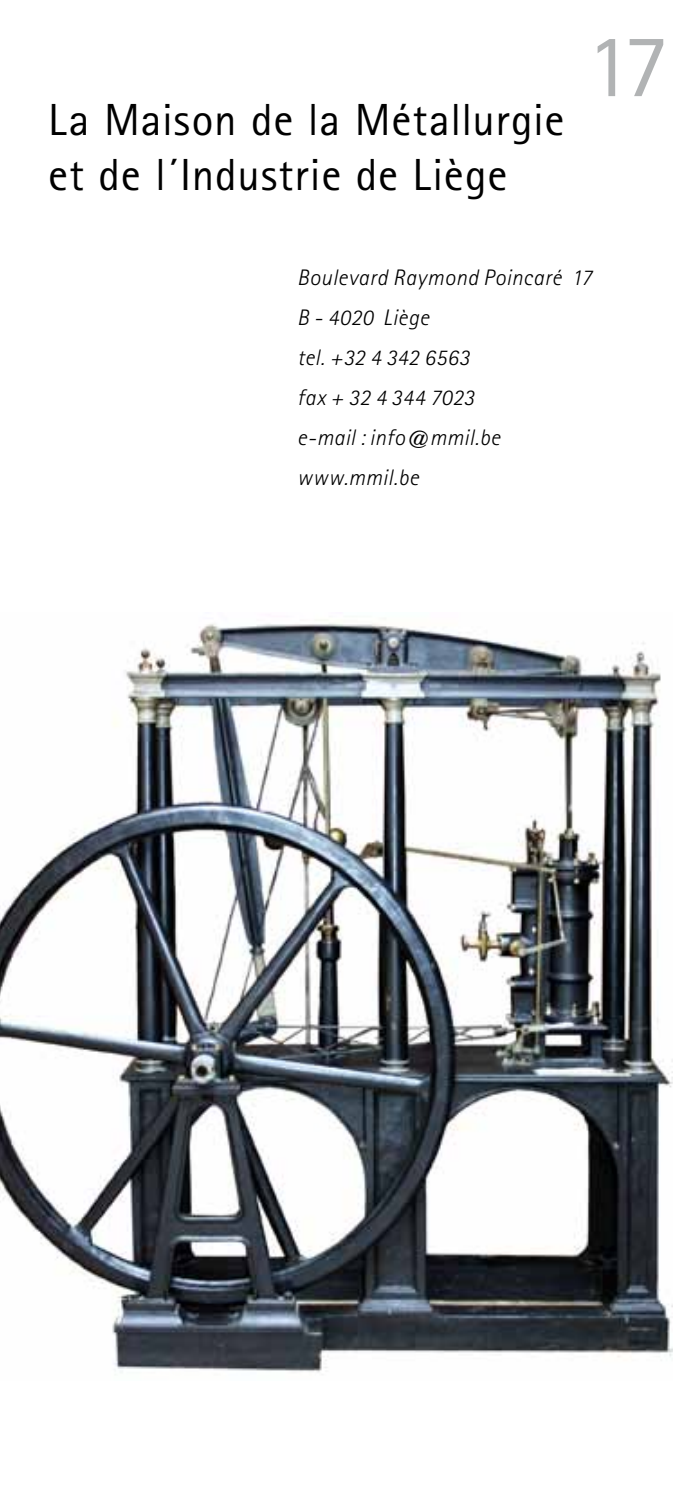
<style>
.page{position:relative;width:695px;height:1489px;background:#fff}
.page>*{position:absolute;margin:0;border:0;box-sizing:border-box;transform-origin:0 0}
.t1{font:90px "Rotis Sans Serif";color:#b1b3b4}
.t2{font:45px/55px "Rotis Sans Serif";letter-spacing:.02em;color:#000}
.t3{font:italic 300 22.5px/40px "Rotis Sans Serif";letter-spacing:.02em;color:#000}
</style>
<div class="page">
<img style="left:0;top:620px;width:672px;height:753px">
<h2 class="t2" style="left:48px;top:92px;width:518px">La Maison de la Métallurgie et de l´Industrie de Liège</h2>
<h1 class="t1" style="left:586px;top:13px;width:84px">17</h1>
<p class="t3" style="left:297px;top:257px;width:296px">Boulevard Raymond Poincaré 17<br>B - 4020 Liège<br>tel. +32 4 342 6563<br>fax + 32 4 344 7023<br>e-mail : info@mmil.be www.mmil.be</p>
</div>
